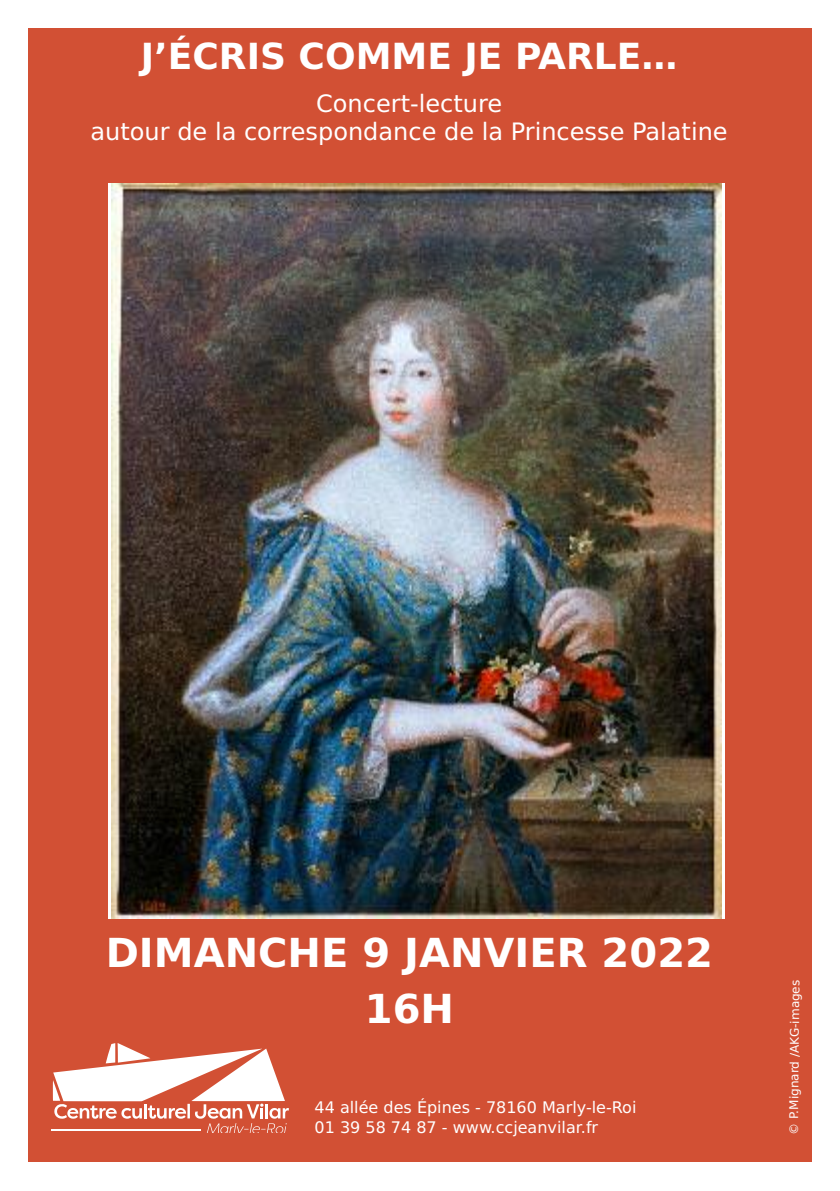
<style>
.page{position:relative;width:840px;height:1191px;background:#fff}
.page>*{position:absolute;margin:0;border:0;box-sizing:border-box;transform-origin:0 0}
.t1{font:700 40px/55.6px "Bitstream Vera Sans";color:#fff;text-align:center}
.t2{font:700 36px "Bitstream Vera Sans";color:#fff}
.t3{font:24px/28px "Bitstream Vera Sans";color:#fff;text-align:center}
.t4{font:16px/19.2px "Bitstream Vera Sans";color:#fff}
.t5{font:12px "Bitstream Vera Sans";color:#fff}
</style>
<div class="page">
<div style="left:29px;top:28px;width:782px;height:1133px;background:#d25034"></div>
<div style="left:28px;top:936px;width:762px;height:142px;background:#d25034"></div>
<hr style="left:51px;top:1129px;width:150px;height:1px;background:#fff">
<svg style="left:53px;top:1043px;width:235px;height:89px"></svg>
<img style="left:111px;top:183px;width:609px;height:735px">
<h2 class="t2" style="left:141px;top:36px;width:538px">J’ÉCRIS COMME JE PARLE…</h2>
<h3 class="t3" style="left:90px;top:90px;width:638px">Concert-lecture<br>autour de la correspondance de la Princesse Palatine</h3>
<h1 class="t1" style="left:106px;top:925px;width:608px">DIMANCHE 9 JANVIER 2022<br>16H</h1>
<p class="t4" style="left:314px;top:1098px;width:323px">44 allée des Épines - 78160 Marly-le-Roi<br>01 39 58 74 87 - www.ccjeanvilar.fr</p>
<p class="t5" style="left:785px;top:1134px;width:156px;rotate:-89deg">© P.Mignard /AKG-images</p>
</div>
